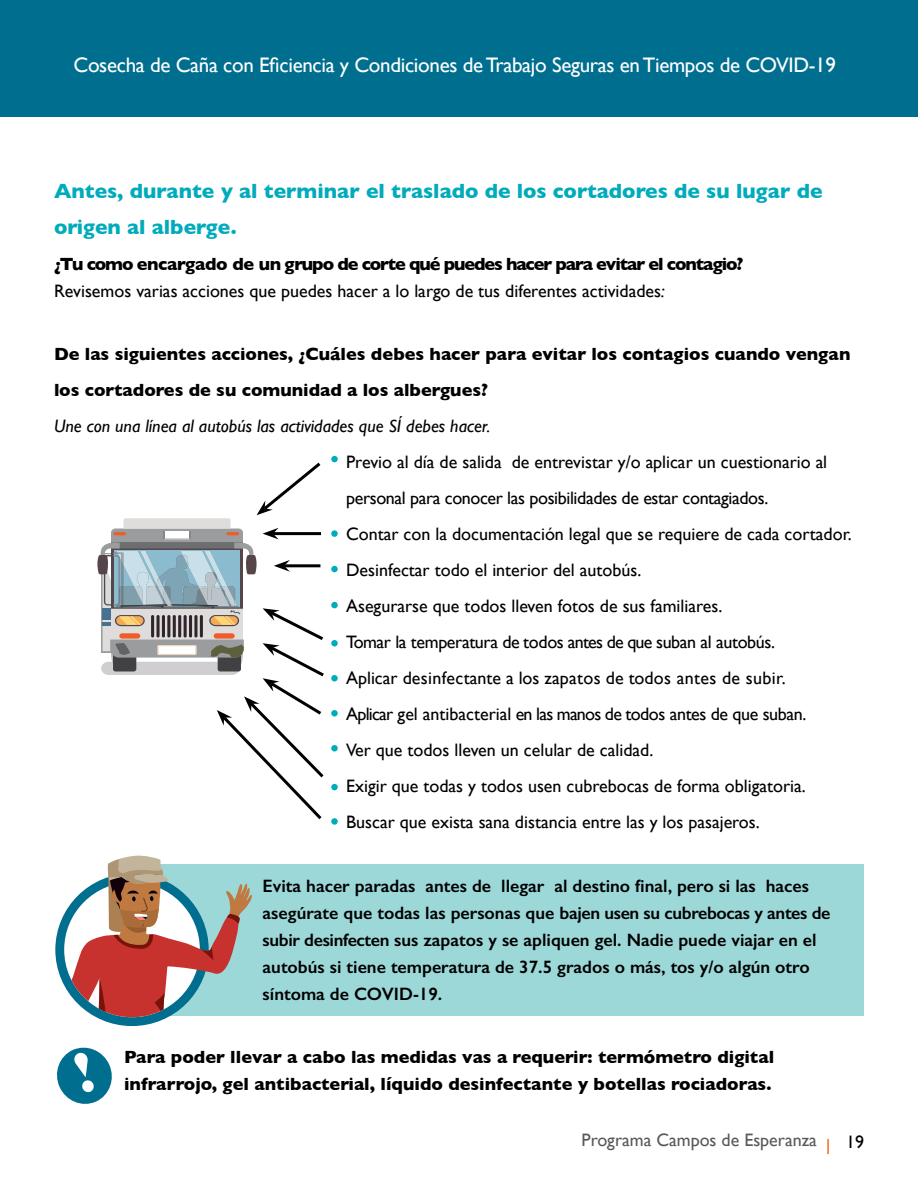
<style>
.page{position:relative;width:918px;height:1188px;background:#fff}
.page>*{position:absolute;margin:0;border:0;box-sizing:border-box;transform-origin:0 0}
.t1{font:700 21px/36px "Gill Sans";color:#00abbc}
.t2{font:21px "Gill Sans";letter-spacing:-.015em;color:#fff}
.t3{font:18px/36px "Gill Sans";color:#000}
.t4{font:600 18px/27px "Gill Sans";color:#000}
.t5{font:700 18px/36px "Gill Sans";color:#000}
.t6{font:italic 18px "Gill Sans";color:#000}
.t7{font:18px "Gill Sans";color:#58595b}
.s1{font-weight:700}
.s2{font-style:italic}
</style>
<div class="page">
<div style="left:0;top:0;width:918px;height:117px;background:#006f8f"></div>
<svg style="left:827px;top:1139px;width:2px;height:15px"></svg>
<div style="left:331px;top:456px;width:7px;height:6px;background:#00abbc;border-radius:50%"></div>
<svg style="left:331px;top:530px;width:7px;height:7px"></svg>
<div style="left:331px;top:566px;width:7px;height:6px;background:#00abbc;border-radius:50%"></div>
<div style="left:331px;top:602px;width:7px;height:6px;background:#00abbc;border-radius:50%"></div>
<div style="left:331px;top:640px;width:7px;height:6px;background:#00abbc;border-radius:50%"></div>
<div style="left:331px;top:675px;width:7px;height:6px;background:#00abbc;border-radius:50%"></div>
<div style="left:331px;top:710px;width:7px;height:7px;background:#00abbc;border-radius:50%"></div>
<div style="left:331px;top:745px;width:7px;height:7px;background:#00abbc;border-radius:50%"></div>
<div style="left:331px;top:784px;width:7px;height:6px;background:#00abbc;border-radius:50%"></div>
<svg style="left:331px;top:818px;width:7px;height:7px"></svg>
<div style="left:131px;top:864px;width:733px;height:151px;background:#9dd8d9"></div>
<svg style="left:57px;top:1047px;width:55px;height:57px"></svg>
<div style="left:55px;top:873px;width:154px;height:153px;background:#006f8f;border-radius:50%"></div>
<svg style="left:64px;top:855px;width:189px;height:162px"></svg>
<svg style="left:97px;top:462px;width:227px;height:358px"></svg>
<p class="t2" style="left:73px;top:53px;width:764px">Cosecha de Caña con Eficiencia y Condiciones de Trabajo Seguras en Tiempos de COVID-19</p>
<p class="t1" style="left:54px;top:172px;width:770px">Antes, durante y al terminar el traslado de los cortadores de su lugar de origen al alberge.</p>
<p class="t3" style="left:54px;top:250px;width:691px;line-height:27px"><span class="s1">¿Tu como encargado de un grupo de corte qué puedes hacer para evitar el contagio?<br></span>Revisemos varias acciones que puedes hacer a lo largo de tus diferentes actividades<span class="s2">:</span></p>
<p class="t5" style="left:54px;top:336px;width:798px">De las siguientes acciones, ¿Cuáles debes hacer para evitar los contagios cuando vengan los cortadores de su comunidad a los albergues?</p>
<p class="t6" style="left:54px;top:416px;width:438px">Une con una línea al autobús las actividades que SÍ debes hacer.</p>
<p class="t3" style="left:346px;top:444px;width:507px">Previo al día de salida de entrevistar y/o aplicar un cuestionario al personal para conocer las posibilidades de estar contagiados.<br>Contar con la documentación legal que se requiere de cada cortador.<br>Desinfectar todo el interior del autobús.<br>Asegurarse que todos lleven fotos de sus familiares.<br>Tomar la temperatura de todos antes de que suban al autobús.<br>Aplicar desinfectante a los zapatos de todos antes de subir.<br>Aplicar gel antibacterial en las manos de todos antes de que suban.<br>Ver que todos lleven un celular de calidad.<br>Exigir que todas y todos usen cubrebocas de forma obligatoria.<br>Buscar que exista sana distancia entre las y los pasajeros.</p>
<p class="t4" style="left:263px;top:872px;width:569px">Evita hacer paradas antes de llegar al destino final, pero si las haces asegúrate que todas las personas que bajen usen su cubrebocas y antes de subir desinfecten sus zapatos y se apliquen gel. Nadie puede viajar en el autobús si tiene temperatura de 37.5 grados o más, tos y/o algún otro síntoma de COVID-19.</p>
<p class="t5" style="left:124px;top:1043px;width:652px;line-height:27px">Para poder llevar a cabo las medidas vas a requerir: termómetro digital infrarrojo, gel antibacterial, líquido desinfectante y botellas rociadoras.</p>
<p class="t7" style="left:582px;top:1130px;width:237px">Programa Campos de Esperanza</p>
<p class="t3" style="left:846px;top:1124px;width:19px">19</p>
</div>
